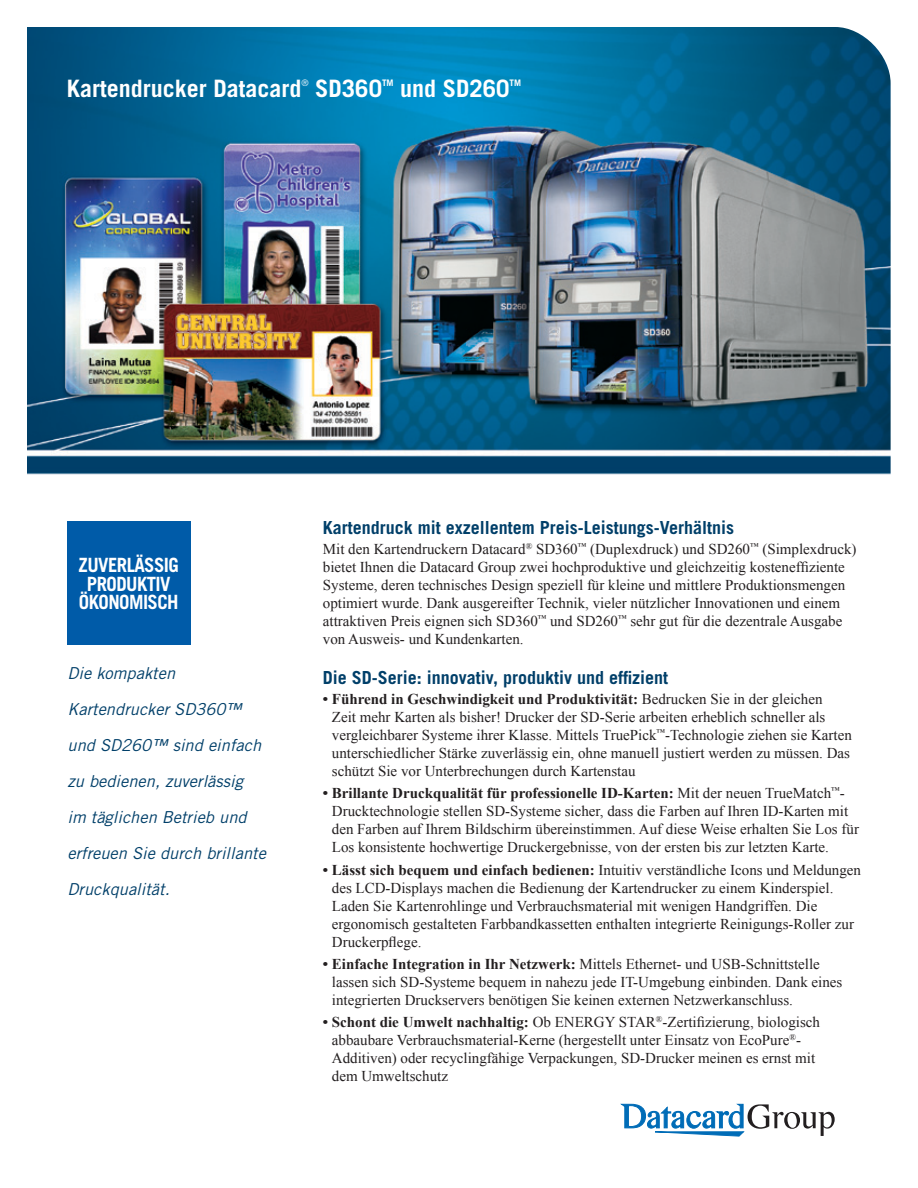
<style>
.page{position:relative;width:918px;height:1188px;background:#fff}
.page>*{position:absolute;margin:0;border:0;box-sizing:border-box;transform-origin:0 0}
.t1{font:700 24px "Trade Gothic LT Std";color:#fff}
.t2{font:700 19.65px/18.5px "Trade Gothic LT Std";letter-spacing:-.03em;color:#fff;text-align:center;scale:.95 1}
.t3{font:700 18px "Trade Gothic LT Std";color:#003f69}
.t4{font:italic 16.5px/36px "Trade Gothic LT Std";color:#003f69}
.t5{font:15px/18px "Times New Roman";color:#231f20}
.t6{font:700 9px "Trade Gothic LT Std";color:#fff}
.t7{font:300 9px "Trade Gothic LT Std";color:#fff}
.s1{font-weight:700}
</style>
<div class="page">
<img style="left:27px;top:27px;width:864px;height:448px">
<svg style="left:620px;top:1104px;width:215px;height:33px"></svg>
<div style="left:68px;top:521px;width:123px;height:123px;background:#005ba8"></div>
<h1 class="t1" style="left:67px;top:74px;width:236px">Kartendrucker Datacard</h1>
<p class="t7" style="left:301px;top:78px;width:9px">®</p>
<h1 class="t1" style="left:315px;top:74px;width:68px">SD360</h1>
<p class="t6" style="left:382px;top:78px;width:13px">TM</p>
<h1 class="t1" style="left:400px;top:74px;width:111px">und SD260</h1>
<p class="t6" style="left:510px;top:78px;width:13px">TM</p>
<h2 class="t2" style="left:79px;top:556px;width:107px">ZUVERLÄSSIG<br>PRODUKTIV<br>ÖKONOMISCH</h2>
<p class="t4" style="left:68px;top:655px;width:200px">Die kompakten<br>Kartendrucker SD360™ und SD260™ sind einfach zu bedienen, zuverlässig<br>im täglichen Betrieb und erfreuen Sie durch brillante<br>Druckqualität.</p>
<p class="t3" style="left:323px;top:517px;width:413px">Kartendruck mit exzellentem Preis-Leistungs-Verhältnis</p>
<p class="t5" style="left:323px;top:540px;width:535px">Mit den Kartendruckern Datacard<sup>®</sup> SD360<sup>™</sup> (Duplexdruck) und SD260<sup>™</sup> (Simplexdruck) bietet Ihnen die Datacard Group zwei hochproduktive und gleichzeitig kosteneffiziente Systeme, deren technisches Design speziell für kleine und mittlere Produktionsmengen optimiert wurde. Dank ausgereifter Technik, vieler nützlicher Innovationen und einem attraktiven Preis eignen sich SD360<sup>™</sup> und SD260<sup>™</sup> sehr gut für die dezentrale Ausgabe von Ausweis- und Kundenkarten.</p>
<p class="t3" style="left:323px;top:666px;width:347px">Die SD-Serie: innovativ, produktiv und effizient</p>
<p class="t5" style="left:332px;top:690px;width:522px;text-indent:-9px"><span class="s1">• Führend in Geschwindigkeit und Produktivität:</span> Bedrucken Sie in der gleichen<br>Zeit mehr Karten als bisher! Drucker der SD-Serie arbeiten erheblich schneller als vergleichbarer Systeme ihrer Klasse. Mittels TruePick<sup>™</sup>-Technologie ziehen sie Karten unterschiedlicher Stärke zuverlässig ein, ohne manuell justiert werden zu müssen. Das schützt Sie vor Unterbrechungen durch Kartenstau</p>
<p class="t5" style="left:332px;top:784px;width:529px;text-indent:-9px"><span class="s1">• Brillante Druckqualität für professionelle ID-Karten:</span> Mit der neuen TrueMatch<sup>™</sup>- Drucktechnologie stellen SD-Systeme sicher, dass die Farben auf Ihren ID-Karten mit den Farben auf Ihrem Bildschirm übereinstimmen. Auf diese Weise erhalten Sie Los für Los konsistente hochwertige Druckergebnisse, von der ersten bis zur letzten Karte.</p>
<p class="t5" style="left:332px;top:860px;width:531px;text-indent:-9px"><span class="s1">• Lässt sich bequem und einfach bedienen:</span> Intuitiv verständliche Icons und Meldungen des LCD-Displays machen die Bedienung der Kartendrucker zu einem Kinderspiel.<br>Laden Sie Kartenrohlinge und Verbrauchsmaterial mit wenigen Handgriffen. Die ergonomisch gestalteten Farbbandkassetten enthalten integrierte Reinigungs-Roller zur Druckerpflege.</p>
<p class="t5" style="left:332px;top:955px;width:512px;text-indent:-9px"><span class="s1">• Einfache Integration in Ihr Netzwerk:</span> Mittels Ethernet- und USB-Schnittstelle lassen sich SD-Systeme bequem in nahezu jede IT-Umgebung einbinden. Dank eines integrierten Druckservers benötigen Sie keinen externen Netzwerkanschluss.</p>
<p class="t5" style="left:332px;top:1013px;width:490px;text-indent:-9px"><span class="s1">• Schont die Umwelt nachhaltig:</span> Ob ENERGY STAR<sup>®</sup>-Zertifizierung, biologisch abbaubare Verbrauchsmaterial-Kerne (hergestellt unter Einsatz von EcoPure<sup>®</sup>- Additiven) oder recyclingfähige Verpackungen, SD-Drucker meinen es ernst mit dem Umweltschutz</p>
</div>
